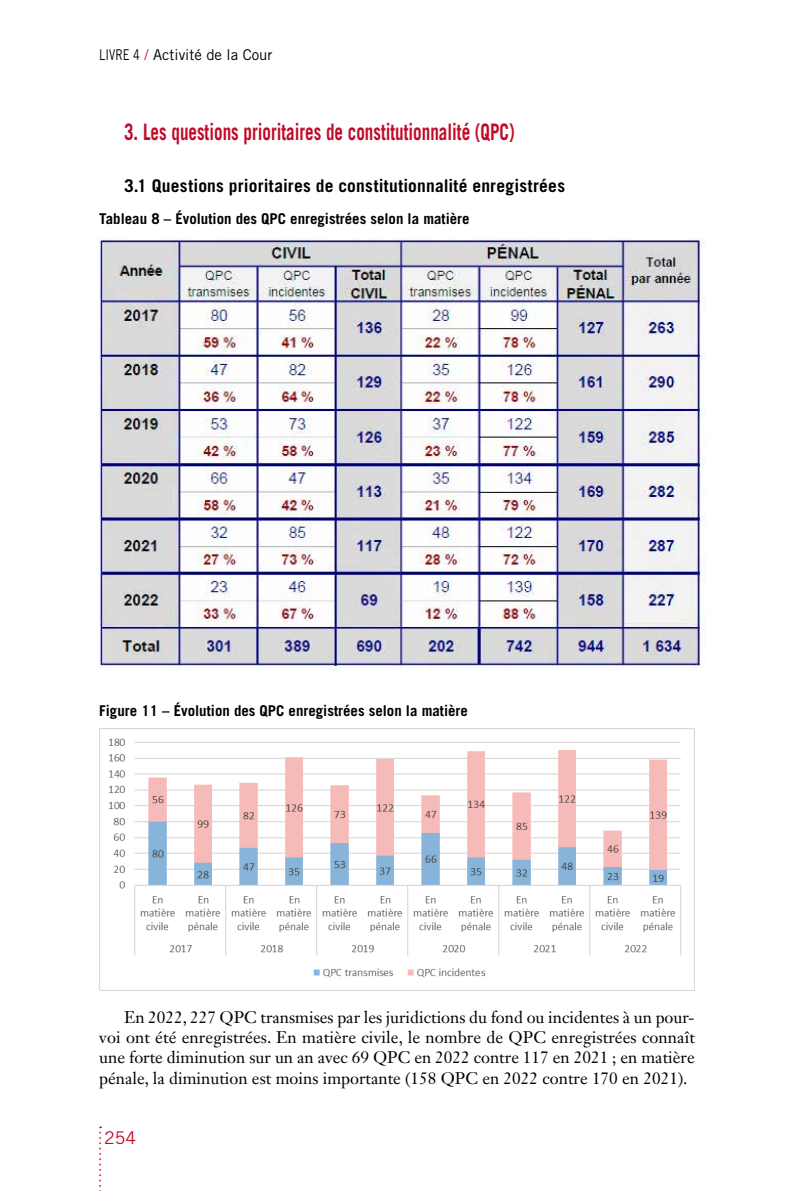
<style>
.page{position:relative;width:794px;height:1191px;background:#fff}
.page>*{position:absolute;margin:0;border:0;box-sizing:border-box;transform-origin:0 0}
.Titre_3{font:700 22.75px "Trade Gothic LT Std";color:#c10a27;scale:.75 1}
.Titre_4{font:700 17.5px "Trade Gothic LT Std";letter-spacing:.015em;color:#000}
.t1{font:17.5px "Trade Gothic LT Std";color:#c10a27}
.t2{font:16.62px/20.1px "Janson Text LT Std";color:#000;text-align:justify}
.Tableau_tétière_word{font:700 14.88px "Trade Gothic LT Std";color:#000}
.t3{font:14.88px "Trade Gothic LT Std";color:#000;scale:.75 1}
.s1{color:#c10a27}
</style>
<div class="page">
<svg style="left:99px;top:1126px;width:2px;height:65px"></svg>
<img style="left:99px;top:238px;width:606px;height:431px">
<img style="left:99px;top:728px;width:595px;height:262px">
<p class="t3" style="left:99px;top:46px;width:232px">LIVRE 4 <span class="s1">/</span> Activité de la Cour</p>
<p class="Titre_3" style="left:124px;top:118px;width:522px">3. Les questions prioritaires de constitutionnalité (QPC)</p>
<p class="Titre_4" style="left:124px;top:175px;width:442px">3.1 Questions prioritaires de constitutionnalité enregistrées</p>
<p class="Tableau_tétière_word" style="left:99px;top:210px;width:372px">Tableau 8 – Évolution des QPC enregistrées selon la matière</p>
<p class="Tableau_tétière_word" style="left:99px;top:701px;width:370px">Figure 11 – Évolution des QPC enregistrées selon la matière</p>
<p class="t2" style="left:99px;top:1007px;width:597px;text-indent:25px">En 2022, 227 QPC transmises par les juridictions du fond ou incidentes à un pour&shy;voi ont été enregistrées. En matière civile, le nombre de QPC enregistrées connaît une forte diminution sur un an avec 69 QPC en 2022 contre 117 en 2021 ; en matière pénale, la diminution est moins importante (158 QPC en 2022 contre 170 en 2021).</p>
<p class="t1" style="left:104px;top:1127px;width:34px">254</p>
</div>
